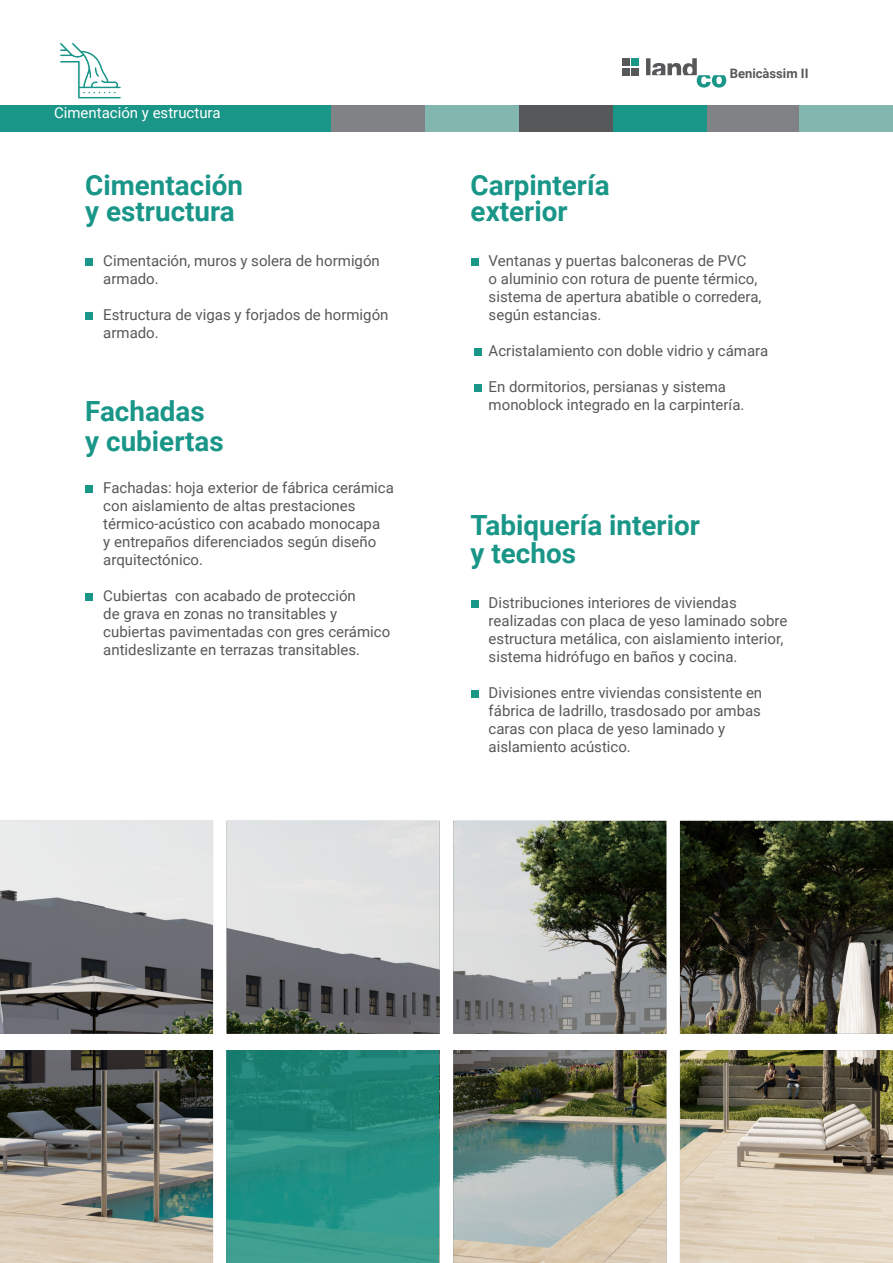
<style>
.page{position:relative;width:893px;height:1263px;background:#fff}
.page>*{position:absolute;margin:0;border:0;box-sizing:border-box;transform-origin:0 0}
.t1{font:700 27.75px "Roboto";color:#199688}
.t2{font:15px/18px "Roboto";color:#57585a}
.t3{font:15px "Roboto";color:#fff}
.t4{font:700 13.05px "Roboto";color:#57585a}
</style>
<div class="page">
<div style="left:0;top:105px;width:331px;height:26px;background:#199688"></div>
<div style="left:331px;top:105px;width:94px;height:26px;background:#808285"></div>
<div style="left:425px;top:105px;width:94px;height:26px;background:#83b6ae"></div>
<div style="left:519px;top:105px;width:94px;height:26px;background:#57585a"></div>
<div style="left:613px;top:105px;width:94px;height:26px;background:#199688"></div>
<div style="left:707px;top:105px;width:93px;height:26px;background:#808285"></div>
<div style="left:799px;top:105px;width:94px;height:26px;background:#83b6ae"></div>
<img style="left:0;top:821px;width:893px;height:442px">
<svg style="left:227px;top:1050px;width:212px;height:213px;background:#278e81"></svg>
<div style="left:85px;top:258px;width:8px;height:8px;background:#199688"></div>
<div style="left:85px;top:312px;width:8px;height:8px;background:#199688"></div>
<div style="left:85px;top:485px;width:8px;height:8px;background:#199688"></div>
<div style="left:85px;top:593px;width:8px;height:8px;background:#199688"></div>
<div style="left:471px;top:258px;width:8px;height:8px;background:#199688"></div>
<div style="left:474px;top:348px;width:8px;height:8px;background:#199688"></div>
<div style="left:474px;top:384px;width:8px;height:8px;background:#199688"></div>
<div style="left:471px;top:600px;width:8px;height:8px;background:#199688"></div>
<div style="left:471px;top:690px;width:8px;height:8px;background:#199688"></div>
<svg style="left:59px;top:42px;width:63px;height:57px"></svg>
<div style="left:622px;top:58px;width:7px;height:8px;background:#57585a"></div>
<div style="left:632px;top:58px;width:7px;height:8px;background:#199688"></div>
<div style="left:622px;top:68px;width:7px;height:7px;background:#57585a"></div>
<div style="left:632px;top:68px;width:7px;height:7px;background:#57585a"></div>
<svg style="left:646px;top:58px;width:80px;height:30px"></svg>
<p class="t3" style="left:54px;top:103px;width:168px">Cimentación y estructura</p>
<p class="t1" style="left:85px;top:166px;width:159px">Cimentación</p>
<p class="t1" style="left:85px;top:192px;width:151px">y estructura</p>
<p class="t2" style="left:103px;top:251px;width:278px">Cimentación, muros y solera de hormigón armado.</p>
<p class="t2" style="left:103px;top:305px;width:287px">Estructura de vigas y forjados de hormigón armado.</p>
<p class="t1" style="left:85px;top:391px;width:121px">Fachadas</p>
<p class="t1" style="left:85px;top:421px;width:140px">y cubiertas</p>
<p class="t2" style="left:103px;top:478px;width:292px">Fachadas: hoja exterior de fábrica cerámica con aislamiento de altas prestaciones térmico-acústico con acabado monocapa<br>y entrepaños diferenciados según diseño arquitectónico.</p>
<p class="t2" style="left:103px;top:586px;width:289px">Cubiertas con acabado de protección<br>de grava en zonas no transitables y cubiertas pavimentadas con gres cerámico antideslizante en terrazas transitables.</p>
<p class="t4" style="left:730px;top:65px;width:80px">Benicàssim II</p>
<p class="t1" style="left:471px;top:166px;width:140px">Carpintería</p>
<p class="t1" style="left:471px;top:192px;width:99px">exterior</p>
<p class="t2" style="left:489px;top:251px;width:274px">Ventanas y puertas balconeras de PVC<br>o aluminio con rotura de puente térmico, sistema de apertura abatible o corredera, según estancias.</p>
<p class="t2" style="left:489px;top:341px;width:281px">Acristalamiento con doble vidrio y cámara</p>
<p class="t2" style="left:489px;top:377px;width:257px">En dormitorios, persianas y sistema monoblock integrado en la carpintería.</p>
<p class="t1" style="left:471px;top:506px;width:231px">Tabiquería interior</p>
<p class="t1" style="left:471px;top:534px;width:107px">y techos</p>
<p class="t2" style="left:489px;top:593px;width:300px">Distribuciones interiores de viviendas realizadas con placa de yeso laminado sobre estructura metálica, con aislamiento interior, sistema hidrófugo en baños y cocina.</p>
<p class="t2" style="left:489px;top:683px;width:275px">Divisiones entre viviendas consistente en fábrica de ladrillo, trasdosado por ambas caras con placa de yeso laminado y aislamiento acústico.</p>
</div>
